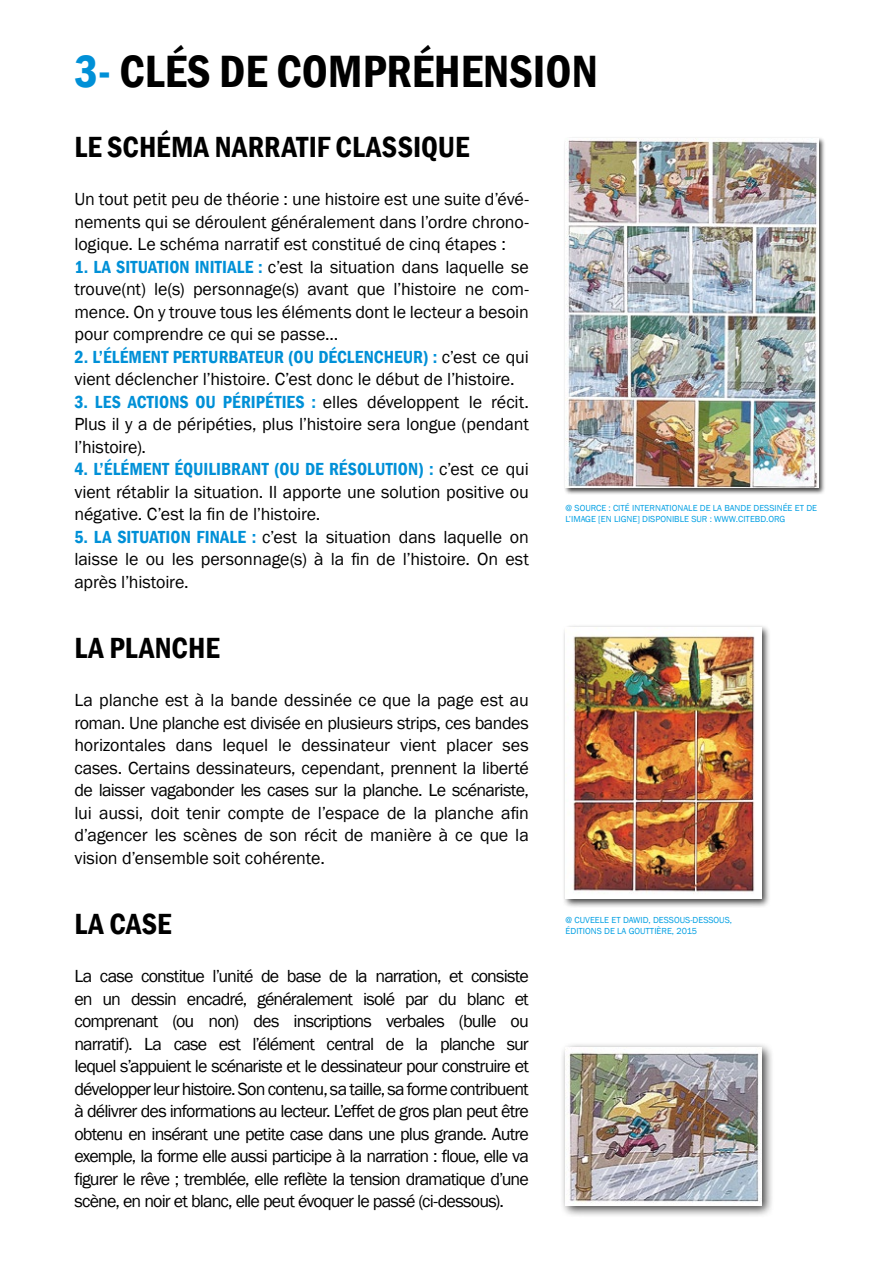
<style>
.page{position:relative;width:893px;height:1263px;background:#fff}
.page>*{position:absolute;margin:0;border:0;box-sizing:border-box;transform-origin:0 0}
.t1{font:600 condensed 46.5px "Franklin Gothic";color:#000}
.t2{font:600 condensed 30px "Franklin Gothic";letter-spacing:.005em;color:#000}
.t3{font:18px/22.5px "Franklin Gothic";letter-spacing:-.01em;color:#000;text-align:justify}
.t4{font:9px/10.8px "Franklin Gothic";color:#009fe3}
.s1{color:#0090d7}
.s2{font-weight:600;font-stretch:condensed;color:#0090d7}
</style>
<div class="page">
<div style="left:562px;top:624px;width:208px;height:284px;background:#000;opacity:.75"></div>
<img style="left:566px;top:628px;width:195px;height:270px">
<div style="left:563px;top:136px;width:263px;height:359px;background:#000;opacity:.75"></div>
<img style="left:566px;top:138px;width:252px;height:350px">
<div style="left:560px;top:1042px;width:214px;height:175px;background:#000;opacity:.75"></div>
<img style="left:566px;top:1047px;width:195px;height:158px">
<h1 class="t1" style="left:74px;top:40px;width:525px"><span class="s1">3-</span> CLÉS DE COMPRÉHENSION</h1>
<h2 class="t2" style="left:74px;top:127px;width:396px">LE SCHÉMA NARRATIF CLASSIQUE</h2>
<p class="t3" style="left:74px;top:188px;width:456px">Un tout petit peu de théorie : une histoire est une suite d’évé&shy;nements qui se déroulent généralement dans l’ordre chrono&shy;logique. Le schéma narratif est constitué de cinq étapes :</p>
<p class="t3" style="left:74px;top:256px;width:456px"><span class="s2">1. LA SITUATION INITIALE :</span> c’est la situation dans laquelle se trouve(nt) le(s) personnage(s) avant que l’histoire ne com&shy;mence. On y trouve tous les éléments dont le lecteur a besoin pour comprendre ce qui se passe...</p>
<p class="t3" style="left:74px;top:346px;width:456px"><span class="s2">2. L’ÉLÉMENT PERTURBATEUR (OU DÉCLENCHEUR) :</span> c’est ce qui vient déclencher l’histoire. C’est donc le début de l’histoire.</p>
<p class="t3" style="left:74px;top:391px;width:456px"><span class="s2">3. LES ACTIONS OU PÉRIPÉTIES :</span> elles développent le récit.<br>Plus il y a de péripéties, plus l’histoire sera longue (pendant l’histoire).</p>
<p class="t3" style="left:74px;top:458px;width:456px"><span class="s2">4. L’ÉLÉMENT ÉQUILIBRANT (OU DE RÉSOLUTION) :</span> c’est ce qui vient rétablir la situation. Il apporte une solution positive ou négative. C’est la fin de l’histoire.</p>
<p class="t3" style="left:74px;top:526px;width:456px"><span class="s2">5. LA SITUATION FINALE :</span> c’est la situation dans laquelle on laisse le ou les personnage(s) à la fin de l’histoire. On est après l’histoire.</p>
<h2 class="t2" style="left:74px;top:628px;width:147px">LA PLANCHE</h2>
<p class="t3" style="left:74px;top:689px;width:456px">La planche est à la bande dessinée ce que la page est au roman. Une planche est divisée en plusieurs strips, ces bandes horizontales dans lequel le dessinateur vient placer ses cases. Certains dessinateurs, cependant, prennent la liberté de laisser vagabonder les cases sur la planche. Le scénariste, lui aussi, doit tenir compte de l’espace de la planche afin d’agencer les scènes de son récit de manière à ce que la vision d’ensemble soit cohérente.</p>
<h2 class="t2" style="left:74px;top:904px;width:98px">LA CASE</h2>
<p class="t3" style="left:74px;top:965px;width:456px">La case constitue l’unité de base de la narration, et consiste en un dessin encadré, généralement isolé par du blanc et comprenant (ou non) des inscriptions verbales (bulle ou narratif). La case est l’élément central de la planche sur lequel s’appuient le scénariste et le dessinateur pour construire et développer leur histoire. Son contenu, sa taille, sa forme contribuent à délivrer des informations au lecteur. L’effet de gros plan peut être obtenu en insérant une petite case dans une plus grande. Autre exemple, la forme elle aussi participe à la narration : floue, elle va figurer le rêve ; tremblée, elle reflète la tension dramatique d’une scène, en noir et blanc, elle peut évoquer le passé (ci-dessous).</p>
<p class="t4" style="left:566px;top:503px;width:253px">@ SOURCE : CITÉ INTERNATIONALE DE LA BANDE DESSINÉE ET DE<br>L’IMAGE [EN LIGNE] DISPONIBLE SUR : WWW.CITEBD.ORG</p>
<p class="t4" style="left:566px;top:914px;width:168px">@ CUVEELE ET DAWID, DESSOUS-DESSOUS,<br>ÉDITIONS DE LA GOUTTIÈRE, 2015</p>
</div>
